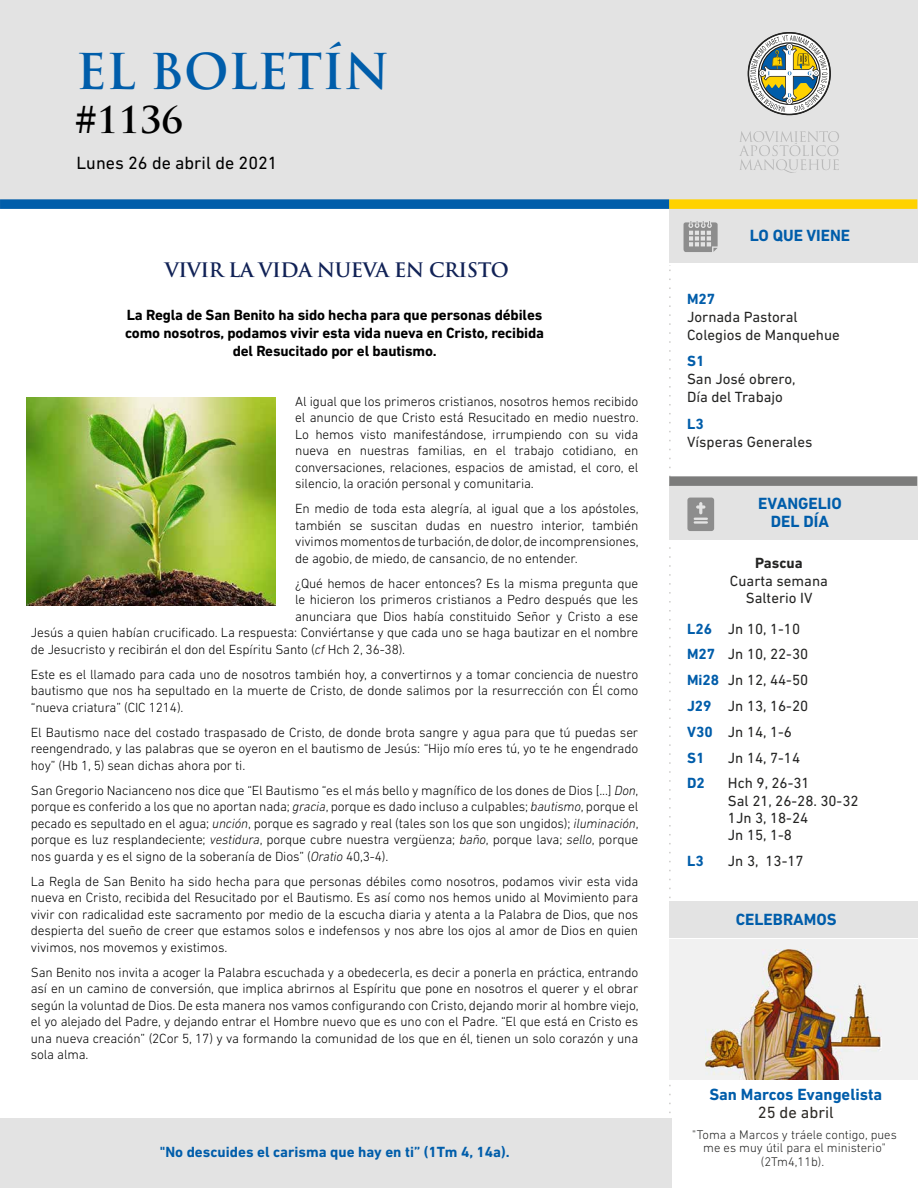
<style>
.page{position:relative;width:918px;height:1188px;background:#fff}
.page>*{position:absolute;margin:0;border:0;box-sizing:border-box;transform-origin:0 0}
.t1{font:700 48.15px "Trajan Pro";color:#005daa}
.t2{font:700 36px "Trajan Pro";color:#000}
.t3{font:700 19.5px "Trajan Pro";letter-spacing:-.025em;color:#112256}
.t4{font:18px "DIN Next LT Pro";color:#000}
.t5{font:700 16.5px/18px "DIN Next LT Pro";color:#005daa;text-align:center}
.t6{font:16.5px "DIN Next LT Pro";color:#2d2a26}
.t7{font:15px/25.8px "DIN Next LT Pro";color:#242423}
.t8{font:700 15px/18px "DIN Next LT Pro";letter-spacing:-.01em;color:#000;text-align:center}
.t9{font:700 15px/25.8px "DIN Next LT Pro";color:#005daa}
.t10{font:700 15px "DIN Next LT Pro";color:#242423}
.t11{font:300 13.5px/16.5px "DIN Next LT Pro";letter-spacing:-.01em;color:#000;text-align:justify}
.t12{font:300 12.75px/13.5px "DIN Next LT Pro";color:#242423;text-align:center}
.s1{font-style:italic}
</style>
<div class="page">
<svg style="left:669px;top:265px;width:2px;height:848px"></svg>
<div style="left:669px;top:209px;width:249px;height:54px;background:#e3e3e3"></div>
<div style="left:0;top:0;width:918px;height:209px;background:#e3e3e3"></div>
<div style="left:669px;top:199px;width:248px;height:10px;background:#ffd200"></div>
<div style="left:0;top:199px;width:669px;height:10px;background:#005daa"></div>
<svg style="left:684px;top:221px;width:34px;height:31px"></svg>
<div style="left:669px;top:486px;width:249px;height:54px;background:#e3e3e3"></div>
<svg style="left:687px;top:498px;width:27px;height:33px"></svg>
<div style="left:669px;top:476px;width:248px;height:10px;background:#7c7c7b"></div>
<svg style="left:739px;top:131px;width:100px;height:42px"></svg>
<svg style="left:748px;top:32px;width:83px;height:83px"></svg>
<div style="left:0;top:1118px;width:671px;height:70px;background:#e3e3e3"></div>
<div style="left:669px;top:939px;width:249px;height:141px;background:#f1f1f1"></div>
<img style="left:705px;top:949px;width:177px;height:131px">
<div style="left:669px;top:901px;width:249px;height:36px;background:#e3e3e3"></div>
<img style="left:26px;top:397px;width:249px;height:209px">
<h1 class="t1" style="left:76px;top:41px;width:315px">EL BOLETÍN</h1>
<h2 class="t2" style="left:75px;top:98px;width:110px">#1136</h2>
<h3 class="t4" style="left:77px;top:152px;width:203px">Lunes 26 de abril de 2021</h3>
<h3 class="t3" style="left:165px;top:258px;width:345px">VIVIR LA VIDA NUEVA EN CRISTO</h3>
<p class="t8" style="left:125px;top:306px;width:420px">La Regla de San Benito ha sido hecha para que personas débiles como nosotros, podamos vivir esta vida nueva en Cristo, recibida del Resucitado por el bautismo.</p>
<p class="t11" style="left:295px;top:393px;width:345px">Al igual que los primeros cristianos, nosotros hemos recibido el anuncio de que Cristo está Resucitado en medio nuestro.<br>Lo hemos visto manifestándose, irrumpiendo con su vida nueva en nuestras familias, en el trabajo cotidiano, en conversaciones, relaciones, espacios de amistad, el coro, el silencio, la oración personal y comunitaria.</p>
<p class="t11" style="left:295px;top:500px;width:345px">En medio de toda esta alegría, al igual que a los apóstoles, también se suscitan dudas en nuestro interior, también vivimos momentos de turbación, de dolor, de incomprensiones, de agobio, de miedo, de cansancio, de no entender.</p>
<p class="t11" style="left:295px;top:575px;width:345px">¿Qué hemos de hacer entonces? Es la misma pregunta que</p>
<p class="t11" style="left:295px;top:591px;width:345px">le hicieron los primeros cristianos a Pedro después que les</p>
<p class="t11" style="left:295px;top:608px;width:345px">anunciara que Dios había constituido Señor y Cristo a ese</p>
<p class="t11" style="left:31px;top:624px;width:609px">Jesús a quien habían crucificado. La respuesta: Conviértanse y que cada uno se haga bautizar en el nombre</p>
<p class="t11" style="left:31px;top:641px;width:376px">de Jesucristo y recibirán el don del Espíritu Santo (<span class="s1">cf</span> Hch 2, 36-38).</p>
<p class="t11" style="left:31px;top:666px;width:609px">Este es el llamado para cada uno de nosotros también hoy, a convertirnos y a tomar conciencia de nuestro bautismo que nos ha sepultado en la muerte de Cristo, de donde salimos por la resurrección con Él como “nueva criatura” (CIC 1214).</p>
<p class="t11" style="left:31px;top:724px;width:609px">El Bautismo nace del costado traspasado de Cristo, de donde brota sangre y agua para que tú puedas ser reengendrado, y las palabras que se oyeron en el bautismo de Jesús: “Hijo mío eres tú, yo te he engendrado hoy” (Hb 1, 5) sean dichas ahora por ti.</p>
<p class="t11" style="left:31px;top:782px;width:609px">San Gregorio Nacianceno nos dice que “El Bautismo “es el más bello y magnífico de los dones de Dios [...] <span class="s1">Don</span>, porque es conferido a los que no aportan nada; <span class="s1">gracia</span>, porque es dado incluso a culpables; <span class="s1">bautismo</span>, porque el pecado es sepultado en el agua; <span class="s1">unción</span>, porque es sagrado y real (tales son los que son ungidos); <span class="s1">iluminación</span>, porque es luz resplandeciente; <span class="s1">vestidura</span>, porque cubre nuestra vergüenza; <span class="s1">baño</span>, porque lava; <span class="s1">sello</span>, porque nos guarda y es el signo de la soberanía de Dios” (<span class="s1">Oratio</span> 40,3-4).</p>
<p class="t11" style="left:31px;top:873px;width:609px">La Regla de San Benito ha sido hecha para que personas débiles como nosotros, podamos vivir esta vida nueva en Cristo, recibida del Resucitado por el Bautismo. Es así como nos hemos unido al Movimiento para vivir con radicalidad este sacramento por medio de la escucha diaria y atenta a la Palabra de Dios, que nos despierta del sueño de creer que estamos solos e indefensos y nos abre los ojos al amor de Dios en quien vivimos, nos movemos y existimos.</p>
<p class="t11" style="left:31px;top:964px;width:609px">San Benito nos invita a acoger la Palabra escuchada y a obedecerla, es decir a ponerla en práctica, entrando así en un camino de conversión, que implica abrirnos al Espíritu que pone en nosotros el querer y el obrar según la voluntad de Dios. De esta manera nos vamos configurando con Cristo, dejando morir al hombre viejo, el yo alejado del Padre, y dejando entrar el Hombre nuevo que es uno con el Padre. “El que está en Cristo es una nueva creación” (2Cor 5, 17) y va formando la comunidad de los que en él, tienen un solo corazón y una sola alma.</p>
<p class="t9" style="left:160px;top:1139px;width:351px">"No descuides el carisma que hay en ti” (1Tm 4, 14a).</p>
<p class="t5" style="left:750px;top:227px;width:102px">LO QUE VIENE</p>
<p class="t9" style="left:687px;top:286px;width:30px">M27</p>
<p class="t7" style="left:687px;top:307px;width:154px;line-height:18px">Jornada Pastoral<br>Colegios de Manquehue</p>
<p class="t9" style="left:687px;top:348px;width:19px">S1</p>
<p class="t7" style="left:687px;top:370px;width:110px;line-height:18px">San José obrero,<br>Día del Trabajo</p>
<p class="t9" style="left:687px;top:411px;width:18px">L3</p>
<p class="t7" style="left:687px;top:429px;width:127px">Vísperas Generales</p>
<p class="t9" style="left:687px;top:616px;width:34px">L26<br>M27<br>Mi28<br>J29<br>V30<br>S1<br>D2</p>
<p class="t9" style="left:687px;top:848px;width:18px">L3</p>
<p class="t5" style="left:758px;top:495px;width:85px">EVANGELIO<br>DEL DÍA</p>
<p class="t10" style="left:755px;top:554px;width:49px">Pascua</p>
<p class="t7" style="left:730px;top:572px;width:100px;line-height:16.5px;text-align:center">Cuarta semana<br>Salterio IV</p>
<p class="t7" style="left:728px;top:616px;width:83px">Jn 10, 1-10<br>Jn 10, 22-30<br>Jn 12, 44-50<br>Jn 13, 16-20<br>Jn 14, 1-6<br>Jn 14, 7-14<br>Hch 9, 26-31</p>
<p class="t7" style="left:728px;top:792px;width:132px;line-height:17.2px">Sal 21, 26-28. 30-32<br>1Jn 3, 18-24<br>Jn 15, 1-8</p>
<p class="t7" style="left:728px;top:848px;width:77px">Jn 3, 13-17</p>
<p class="t5" style="left:736px;top:910px;width:102px">CELEBRAMOS</p>
<p class="t5" style="left:709px;top:1086px;width:174px">San Marcos Evangelista</p>
<p class="t6" style="left:758px;top:1103px;width:77px">25 de abril</p>
<p class="t12" style="left:692px;top:1127px;width:206px">"Toma a Marcos y tráele contigo, pues me es muy útil para el ministerio" (2Tm4,11b).</p>
</div>
